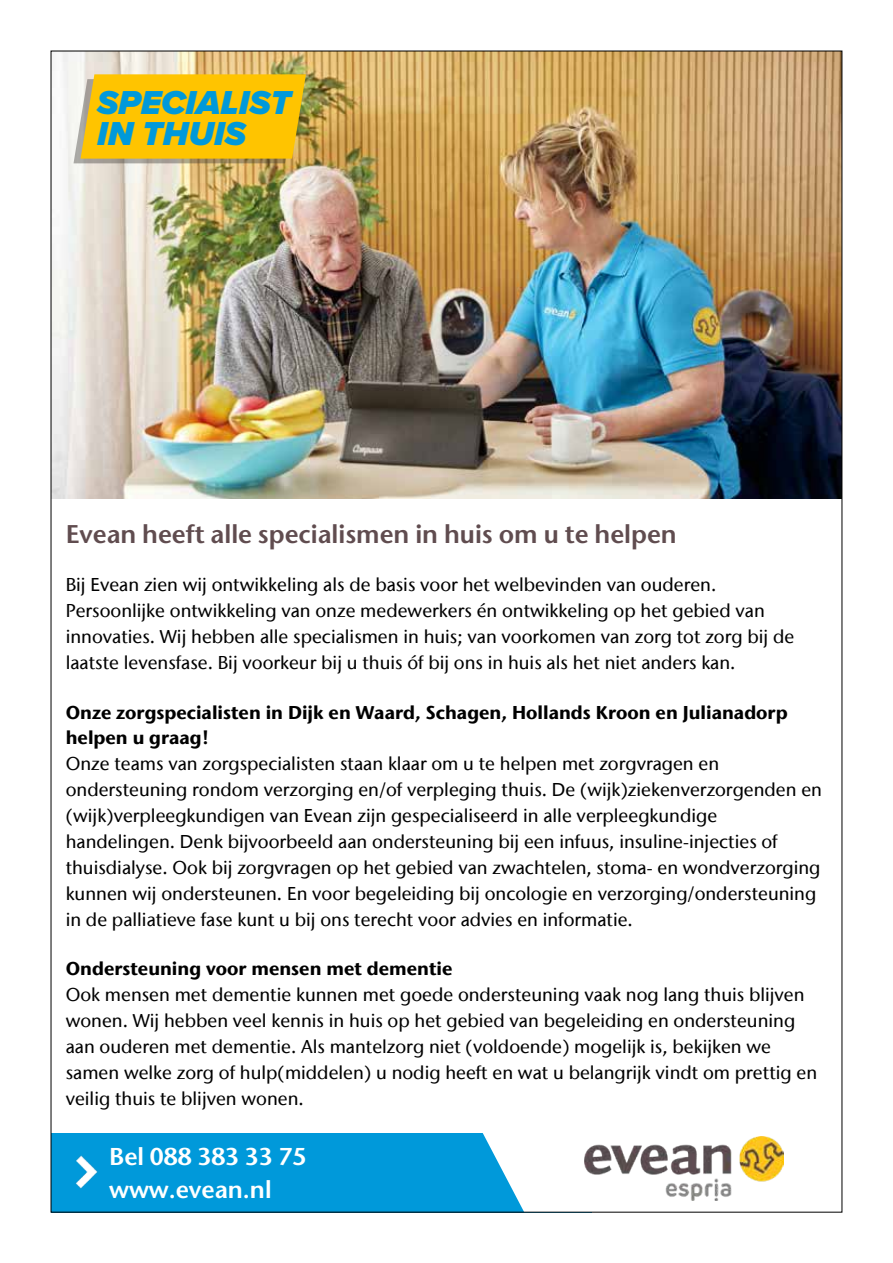
<style>
.page{position:relative;width:893px;height:1263px;background:#fff}
.page>*{position:absolute;margin:0;border:0;box-sizing:border-box;transform-origin:0 0}
.t1{font:italic 900 34.35px/30.8px "Proxima Nova";color:#0099da}
.t2{font:600 25.65px "Stone Sans ITC";color:#604c4f}
.t3{font:600 24.3px/33.8px "Stone Sans ITC";color:#fff}
.t4{font:500 18.45px/25.8px "Stone Sans IIITC Com";color:#000}
.t5{font:700 18.45px/26px "Stone Sans IIITC Com";color:#000}
</style>
<div class="page">
<img style="left:53px;top:53px;width:787px;height:445px">
<svg style="left:73px;top:74px;width:233px;height:89px;background:#f5c114"></svg>
<div style="left:51px;top:1133px;width:541px;height:79px;background:#0099da"></div>
<img style="left:75px;top:1155px;width:23px;height:34px">
<svg style="left:482px;top:1133px;width:110px;height:77px"></svg>
<img style="left:584px;top:1136px;width:199px;height:64px">
<h1 class="t1" style="left:97px;top:87px;width:196px">SPECIALIST<br>IN THUIS</h1>
<h2 class="t2" style="left:66px;top:517px;width:612px">Evean heeft alle specialismen in huis om u te helpen</h2>
<p class="t4" style="left:66px;top:572px;width:730px">Bij Evean zien wij ontwikkeling als de basis voor het welbevinden van ouderen.<br>Persoonlijke ontwikkeling van onze medewerkers én ontwikkeling op het gebied van innovaties. Wij hebben alle specialismen in huis; van voorkomen van zorg tot zorg bij de laatste levensfase. Bij voorkeur bij u thuis óf bij ons in huis als het niet anders kan.</p>
<p class="t5" style="left:66px;top:699px;width:723px">Onze zorgspecialisten in Dijk en Waard, Schagen, Hollands Kroon en Julianadorp helpen u graag!</p>
<p class="t4" style="left:66px;top:751px;width:758px">Onze teams van zorgspecialisten staan klaar om u te helpen met zorgvragen en ondersteuning rondom verzorging en/of verpleging thuis. De (wijk)ziekenverzorgenden en (wijk)verpleegkundigen van Evean zijn gespecialiseerd in alle verpleegkundige handelingen. Denk bijvoorbeeld aan ondersteuning bij een infuus, insuline-injecties of thuisdialyse. Ook bij zorgvragen op het gebied van zwachtelen, stoma- en wondverzorging kunnen wij ondersteunen. En voor begeleiding bij oncologie en verzorging/ondersteuning in de palliatieve fase kunt u bij ons terecht voor advies en informatie.</p>
<p class="t5" style="left:66px;top:955px;width:388px">Ondersteuning voor mensen met dementie</p>
<p class="t4" style="left:66px;top:981px;width:753px">Ook mensen met dementie kunnen met goede ondersteuning vaak nog lang thuis blijven wonen. Wij hebben veel kennis in huis op het gebied van begeleiding en ondersteuning aan ouderen met dementie. Als mantelzorg niet (voldoende) mogelijk is, bekijken we samen welke zorg of hulp(middelen) u nodig heeft en wat u belangrijk vindt om prettig en veilig thuis te blijven wonen.</p>
<h3 class="t3" style="left:109px;top:1139px;width:199px">Bel 088 383 33 75 www.evean.nl</h3>
</div>
